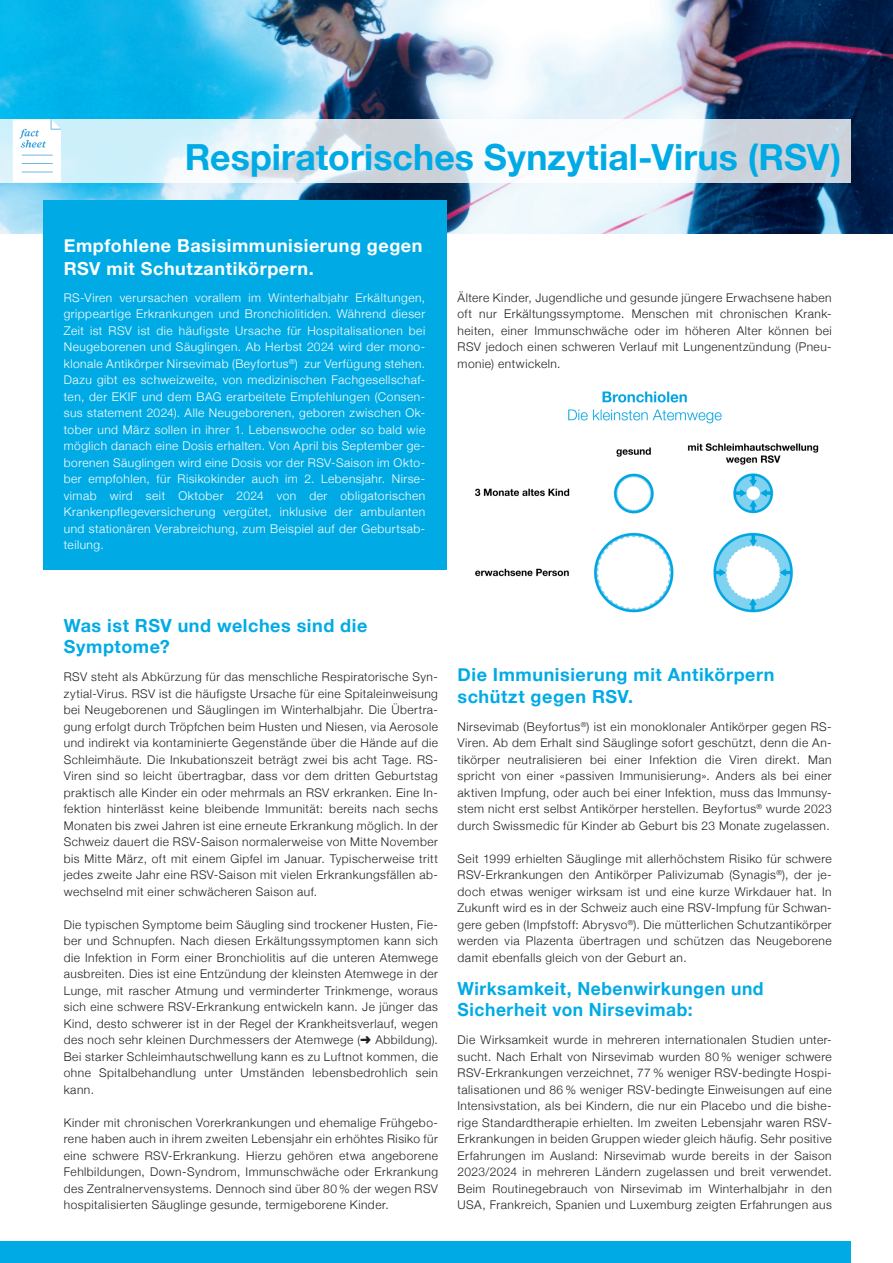
<style>
.page{position:relative;width:893px;height:1263px;background:#fff}
.page>*{position:absolute;margin:0;border:0;box-sizing:border-box;transform-origin:0 0}
.t1{font:700 36px "Helvetica Neue";letter-spacing:.005em;color:#00abe5}
.t2{font:700 18px/21.6px "Helvetica Neue";letter-spacing:.03em;color:#00abe5}
.t3{font:700 18px/22.5px "Helvetica Neue";letter-spacing:.03em;color:#fff}
.t4{font:300 12px/16.5px "Helvetica Neue";letter-spacing:.04em;color:#231f20;text-align:justify}
.t5{font:300 12px/16.5px "Helvetica Neue";letter-spacing:.04em;color:#fff;text-align:justify}
</style>
<div class="page">
<img style="left:0;top:0;width:893px;height:234px">
<svg style="left:0;top:119px;width:850px;height:64px"></svg>
<svg style="left:13px;top:119px;width:48px;height:63px"></svg>
<div style="left:0;top:1242px;width:850px;height:21px;background:#00abe5"></div>
<div style="left:43px;top:200px;width:403px;height:370px;background:#00abe5"></div>
<img style="left:475px;top:391px;width:344px;height:222px">
<h1 class="t1" style="left:185px;top:129px;width:658px">Respiratorisches Synzytial-Virus (RSV)</h1>
<h2 class="t3" style="left:64px;top:235px;width:360px">Empfohlene Basisimmunisierung gegen<br>RSV mit Schutzantikörpern.</h2>
<p class="t5" style="left:64px;top:288px;width:363px">RS-Viren verursachen vorallem im Winterhalbjahr Erkältungen, grippeartige Erkrankungen und Bronchiolitiden. Während dieser Zeit ist RSV ist die häufigste Ursache für Hospitalisationen bei Neugeborenen und Säuglingen. Ab Herbst 2024 wird der mono&shy;klonale Antikörper Nirsevimab (Beyfortus<sup>®</sup>) zur Verfügung stehen.<br>Dazu gibt es schweizweite, von medizinischen Fachgesellschaf&shy;ten, der EKIF und dem BAG erarbeitete Empfehlungen (Consen&shy;sus statement 2024). Alle Neugeborenen, geboren zwischen Ok&shy;tober und März sollen in ihrer 1. Lebenswoche oder so bald wie möglich danach eine Dosis erhalten. Von April bis September ge&shy;borenen Säuglingen wird eine Dosis vor der RSV-Saison im Okto&shy;ber empfohlen, für Risikokinder auch im 2. Lebensjahr. Nirse&shy;vimab wird seit Oktober 2024 von der obligatorischen Krankenpflegeversicherung vergütet, inklusive der ambulanten und stationären Verabreichung, zum Beispiel auf der Geburtsab&shy;teilung.</p>
<p class="t4" style="left:458px;top:288px;width:376px">Ältere Kinder, Jugendliche und gesunde jüngere Erwachsene haben oft nur Erkältungssymptome. Menschen mit chronischen Krank&shy;heiten, einer Immunschwäche oder im höheren Alter können bei RSV jedoch einen schweren Verlauf mit Lungenentzündung (Pneu&shy;monie) entwickeln.</p>
<h2 class="t2" style="left:64px;top:615px;width:305px">Was ist RSV und welches sind die<br>Symptome?</h2>
<p class="t4" style="left:64px;top:668px;width:376px">RSV steht als Abkürzung für das menschliche Respiratorische Syn&shy;zytial-Virus. RSV ist die häufigste Ursache für eine Spitaleinweisung bei Neugeborenen und Säuglingen im Winterhalbjahr. Die Übertra&shy;gung erfolgt durch Tröpfchen beim Husten und Niesen, via Aerosole und indirekt via kontaminierte Gegenstände über die Hände auf die Schleimhäute. Die Inkubationszeit beträgt zwei bis acht Tage. RS-Viren sind so leicht übertragbar, dass vor dem dritten Geburtstag praktisch alle Kinder ein oder mehrmals an RSV erkranken. Eine In&shy;fektion hinterlässt keine bleibende Immunität: bereits nach sechs Monaten bis zwei Jahren ist eine erneute Erkrankung möglich. In der Schweiz dauert die RSV-Saison normalerweise von Mitte November bis Mitte März, oft mit einem Gipfel im Januar. Typischerweise tritt jedes zweite Jahr eine RSV-Saison mit vielen Erkrankungsfällen ab&shy;wechselnd mit einer schwächeren Saison auf.</p>
<p class="t4" style="left:64px;top:915px;width:376px">Die typischen Symptome beim Säugling sind trockener Husten, Fie&shy;ber und Schnupfen. Nach diesen Erkältungssymptomen kann sich die Infektion in Form einer Bronchiolitis auf die unteren Atemwege ausbreiten. Dies ist eine Entzündung der kleinsten Atemwege in der Lunge, mit rascher Atmung und verminderter Trinkmenge, woraus sich eine schwere RSV-Erkrankung entwickeln kann. Je jünger das Kind, desto schwerer ist in der Regel der Krankheitsverlauf, wegen des noch sehr kleinen Durchmessers der Atemwege (➜ Abbildung).<br>Bei starker Schleimhautschwellung kann es zu Luftnot kommen, die ohne Spitalbehandlung unter Umständen lebensbedrohlich sein kann.</p>
<p class="t4" style="left:64px;top:1113px;width:376px">Kinder mit chronischen Vorerkrankungen und ehemalige Frühgebo&shy;rene haben auch in ihrem zweiten Lebensjahr ein erhöhtes Risiko für eine schwere RSV-Erkrankung. Hierzu gehören etwa angeborene Fehlbildungen, Down-Syndrom, Immunschwäche oder Erkrankung des Zentralnervensystems. Dennoch sind über 80 % der wegen RSV hospitalisierten Säuglinge gesunde, termigeborene Kinder.</p>
<h2 class="t2" style="left:458px;top:664px;width:318px">Die Immunisierung mit Antikörpern schützt gegen RSV.</h2>
<p class="t4" style="left:458px;top:717px;width:376px">Nirsevimab (Beyfortus<sup>®</sup>) ist ein monoklonaler Antikörper gegen RS-Viren. Ab dem Erhalt sind Säuglinge sofort geschützt, denn die An&shy;tikörper neutralisieren bei einer Infektion die Viren direkt. Man spricht von einer «passiven Immunisierung». Anders als bei einer aktiven Impfung, oder auch bei einer Infektion, muss das Immunsy&shy;stem nicht erst selbst Antikörper herstellen. Beyfortus<sup>®</sup> wurde 2023 durch Swissmedic für Kinder ab Geburt bis 23 Monate zugelassen.</p>
<p class="t4" style="left:458px;top:849px;width:376px">Seit 1999 erhielten Säuglinge mit allerhöchstem Risiko für schwere RSV-Erkrankungen den Antikörper Palivizumab (Synagis<sup>®</sup>), der je&shy;doch etwas weniger wirksam ist und eine kurze Wirkdauer hat. In Zukunft wird es in der Schweiz auch eine RSV-Impfung für Schwan&shy;gere geben (Impfstoff: Abrysvo<sup>®</sup>). Die mütterlichen Schutzantikörper werden via Plazenta übertragen und schützen das Neugeborene damit ebenfalls gleich von der Geburt an.</p>
<h2 class="t2" style="left:458px;top:978px;width:308px">Wirksamkeit, Nebenwirkungen und<br>Sicherheit von Nirsevimab:</h2>
<p class="t4" style="left:458px;top:1031px;width:376px">Die Wirksamkeit wurde in mehreren internationalen Studien unter&shy;sucht. Nach Erhalt von Nirsevimab wurden 80 % weniger schwere RSV-Erkrankungen verzeichnet, 77 % weniger RSV-bedingte Hospi&shy;talisationen und 86 % weniger RSV-bedingte Einweisungen auf eine Intensivstation, als bei Kindern, die nur ein Placebo und die bishe&shy;rige Standardtherapie erhielten. Im zweiten Lebensjahr waren RSV-Erkrankungen in beiden Gruppen wieder gleich häufig. Sehr positive Erfahrungen im Ausland: Nirsevimab wurde bereits in der Saison 2023/2024 in mehreren Ländern zugelassen und breit verwendet.<br>Beim Routinegebrauch von Nirsevimab im Winterhalbjahr in den USA, Frankreich, Spanien und Luxemburg zeigten Erfahrungen aus</p>
</div>
